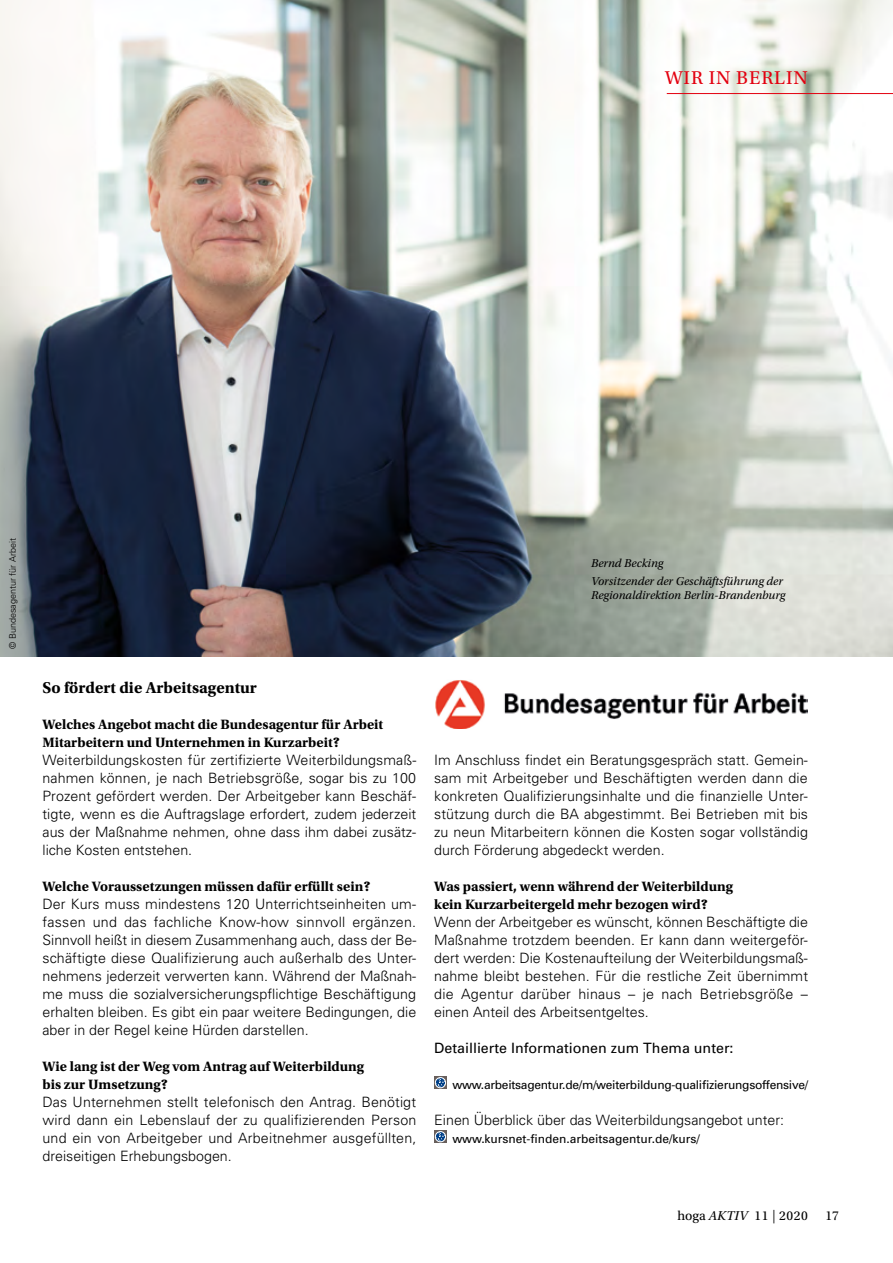
<style>
.page{position:relative;width:893px;height:1263px;background:#fff}
.page>*{position:absolute;margin:0;border:0;box-sizing:border-box;transform-origin:0 0}
.t1{font:19.5px "Utopia Std";letter-spacing:.05em;color:#e3000f}
.t2{font:700 16.5px "Utopia Std";color:#000}
.t3{font:300 14.25px/18px "Univers";color:#000;text-align:justify}
.t4{font:700 14.25px/18px "Utopia Std";color:#000}
.t5{font:14.25px "Univers";color:#000}
.t6{font:13.5px "Utopia Std";letter-spacing:.04em;color:#000}
.t7{font:13.5px "Utopia Std";letter-spacing:.02em;color:#000}
.t8{font:italic 12px/18px "Utopia Std";color:#000}
.t9{font:12px "Univers";letter-spacing:-.02em;color:#000}
.t10{font:12px "Univers";color:#000}
.t11{font:300 9px "Univers";color:#000}
.s1{font-style:italic}
.s2{font-family:"Formata";font-weight:300}
</style>
<div class="page">
<img style="left:0;top:0;width:893px;height:657px">
<hr style="left:667px;top:93px;width:226px;height:1px;background:#e3000f">
<div style="left:434px;top:1076px;width:13px;height:13px;background:#685f5c"></div>
<svg style="left:435px;top:1077px;width:11px;height:11px"></svg>
<div style="left:435px;top:1077px;width:11px;height:11px;border:1px solid #fff;border-radius:50%"></div>
<div style="left:434px;top:1130px;width:13px;height:13px;background:#685f5c"></div>
<svg style="left:435px;top:1131px;width:11px;height:11px"></svg>
<div style="left:435px;top:1131px;width:11px;height:11px;border:1px solid #fff;border-radius:50%"></div>
<img style="left:435px;top:680px;width:373px;height:49px">
<h1 class="t1" style="left:665px;top:68px;width:144px">WIR IN BERLIN</h1>
<p class="t11" style="left:7px;top:649px;width:112px;rotate:-90deg">© Bundesagentur für Arbeit</p>
<p class="t8" style="left:591px;top:554px;width:193px">Bernd Becking<br>Vorsitzender der Geschäftsführung der</p>
<p class="t8" style="left:591px;top:586px;width:196px">Regionaldirektion Berlin-Brandenburg</p>
<p class="t2" style="left:43px;top:678px;width:216px">So fördert die Arbeitsagentur</p>
<p class="t4" style="left:43px;top:715px;width:342px">Welches Angebot macht die Bundesagentur für Arbeit<br>Mitarbeitern und Unternehmen in Kurzarbeit?</p>
<p class="t3" style="left:43px;top:750px;width:375px">Weiterbildungskosten für zertifizierte Weiterbildungsmaß&shy;nahmen können, je nach Betriebsgröße, sogar bis zu 100<br>Prozent gefördert werden. Der Arbeitgeber kann Beschäf&shy;tigte, wenn es die Auftragslage erfordert, zudem jederzeit aus der Maßnahme nehmen, ohne dass ihm dabei zusätz&shy;liche Kosten entstehen.</p>
<p class="t4" style="left:43px;top:877px;width:330px">Welche Voraussetzungen müssen dafür erfüllt sein?</p>
<p class="t3" style="left:43px;top:894px;width:375px">Der Kurs muss mindestens 120 Unterrichtseinheiten um&shy;fassen und das fachliche Know-how sinnvoll ergänzen.<br>Sinnvoll heißt in diesem Zusammenhang auch, dass der Be&shy;schäftigte diese Qualifizierung auch außerhalb des Unter&shy;nehmens jederzeit verwerten kann. Während der Maßnah&shy;me muss die sozialversicherungspflichtige Beschäftigung erhalten bleiben. Es gibt ein paar weitere Bedingungen, die aber in der Regel keine Hürden darstellen.</p>
<p class="t4" style="left:43px;top:1057px;width:323px">Wie lang ist der Weg vom Antrag auf Weiterbildung bis zur Umsetzung?</p>
<p class="t3" style="left:43px;top:1092px;width:375px">Das Unternehmen stellt telefonisch den Antrag. Benötigt wird dann ein Lebenslauf der zu qualifizierenden Person und ein von Arbeitgeber und Arbeitnehmer ausgefüllten, dreiseitigen Erhebungsbogen.</p>
<p class="t3" style="left:434px;top:750px;width:375px">Im Anschluss findet ein Beratungsgespräch statt. Gemein&shy;sam mit Arbeitgeber und Beschäftigten werden dann die konkreten Qualifizierungsinhalte und die finanzielle Unter&shy;stützung durch die BA abgestimmt. Bei Betrieben mit bis zu neun Mitarbeitern können die Kosten sogar vollständig durch Förderung abgedeckt werden.</p>
<p class="t4" style="left:434px;top:877px;width:300px">Was passiert, wenn während der Weiterbildung kein Kurzarbeitergeld mehr bezogen wird?</p>
<p class="t3" style="left:434px;top:912px;width:375px">Wenn der Arbeitgeber es wünscht, können Beschäftigte die Maßnahme trotzdem beenden. Er kann dann weitergeför&shy;dert werden: Die Kostenaufteilung der Weiterbildungsmaß&shy;nahme bleibt bestehen. Für die restliche Zeit übernimmt die Agentur darüber hinaus – je nach Betriebsgröße – einen Anteil des Arbeitsentgeltes.</p>
<p class="t5" style="left:434px;top:1039px;width:301px">Detaillierte Informationen zum Thema unter:</p>
<p class="t9" style="left:452px;top:1077px;width:357px">www.arbeitsagentur.de/m/weiterbildung-qualifizierungsoffensive/</p>
<p class="t3" style="left:434px;top:1110px;width:351px">Einen Überblick über das Weiterbildungsangebot unter:</p>
<p class="t10" style="left:452px;top:1131px;width:249px">www.kursnet-finden.arbeitsagentur.de/kurs/</p>
<p class="t6" style="left:677px;top:1208px;width:132px">hoga <span class="s1">AKTIV</span> 11 <span class="s2">|</span> 2020</p>
<p class="t7" style="left:825px;top:1208px;width:15px">17</p>
</div>
